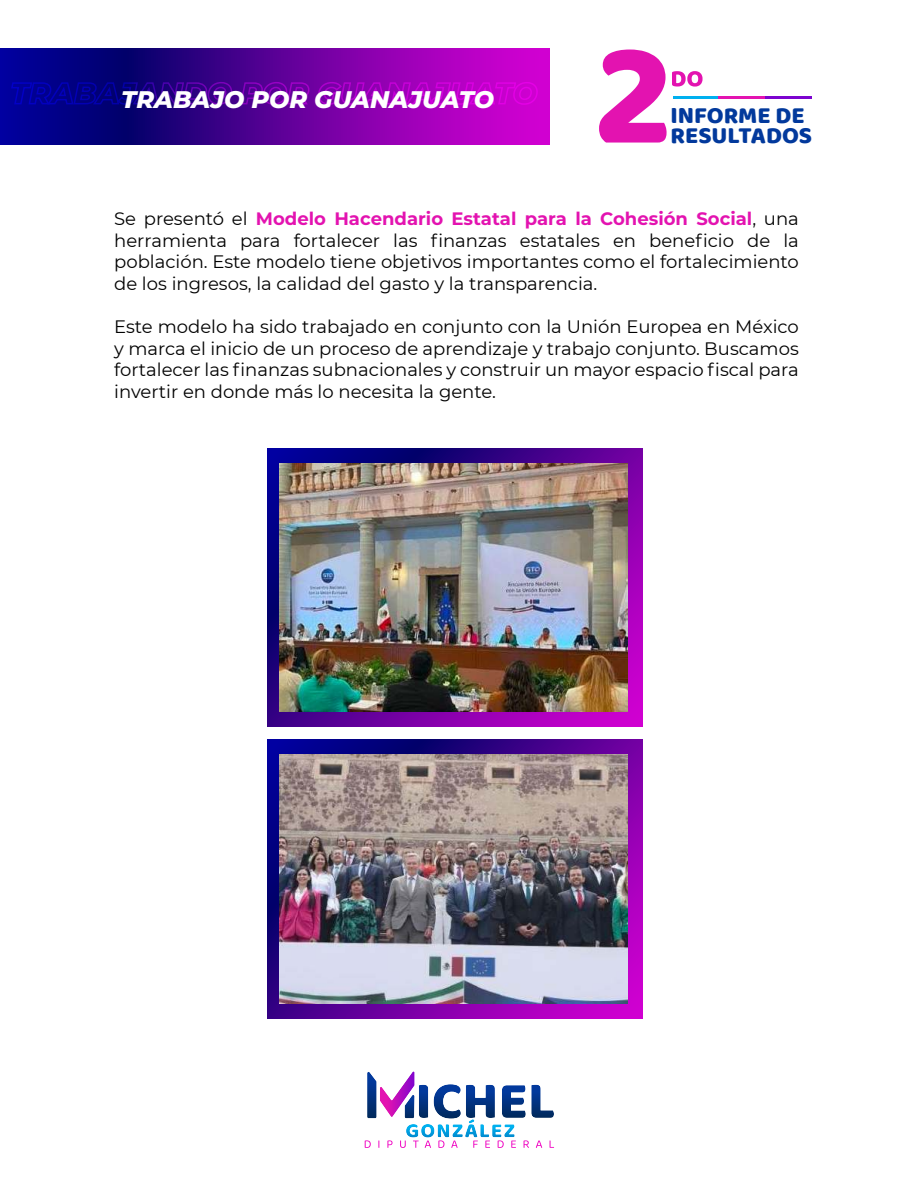
<style>
.page{position:relative;width:915px;height:1191px;background:#fff}
.page>*{position:absolute;margin:0;border:0;box-sizing:border-box;transform-origin:0 0}
.t1{font:italic 800 24px "Montserrat";color:#fff}
.t2{font:800 24px/20.4px "Baloo 2";color:#02399c}
.t3{font:18px/21.6px "Montserrat";color:#020202;text-align:justify}
.s1{font-weight:700;color:#e313b0}
</style>
<div class="page">
<svg style="left:364px;top:1071px;width:190px;height:77px"></svg>
<svg style="left:599px;top:50px;width:103px;height:92px"></svg>
<hr style="left:672px;top:97px;width:47px;height:2px;background:#00b0ef">
<hr style="left:717px;top:97px;width:47px;height:2px;background:#e313b0">
<hr style="left:764px;top:97px;width:47px;height:2px;background:#7c03cf">
<svg style="left:0;top:48px;width:549px;height:96px;background:#5a009d"></svg>
<svg style="left:10px;top:81px;width:223px;height:25px;background:#16008d"></svg>
<svg style="left:239px;top:81px;width:71px;height:25px;background:#6800a1"></svg>
<svg style="left:317px;top:81px;width:221px;height:25px;background:#af00c3"></svg>
<svg style="left:267px;top:448px;width:375px;height:278px;background:#5a019b"></svg>
<img style="left:280px;top:463px;width:347px;height:248px">
<svg style="left:267px;top:739px;width:375px;height:279px;background:#5b029d"></svg>
<img style="left:280px;top:754px;width:347px;height:249px">
<h1 class="t1" style="left:121px;top:86px;width:374px">TRABAJO POR GUANAJUATO</h1>
<h1 class="t2" style="left:670px;top:104px;width:143px">INFORME DE<br>RESULTADOS</h1>
<p class="t3" style="left:114px;top:209px;width:686px">Se presentó el <span class="s1">Modelo Hacendario Estatal para la Cohesión Social</span>, una herramienta para fortalecer las finanzas estatales en beneficio de la población. Este modelo tiene objetivos importantes como el fortalecimiento de los ingresos, la calidad del gasto y la transparencia.</p>
<p class="t3" style="left:114px;top:317px;width:686px">Este modelo ha sido trabajado en conjunto con la Unión Europea en México y marca el inicio de un proceso de aprendizaje y trabajo conjunto. Buscamos fortalecer las finanzas subnacionales y construir un mayor espacio fiscal para invertir en donde más lo necesita la gente.</p>
</div>
